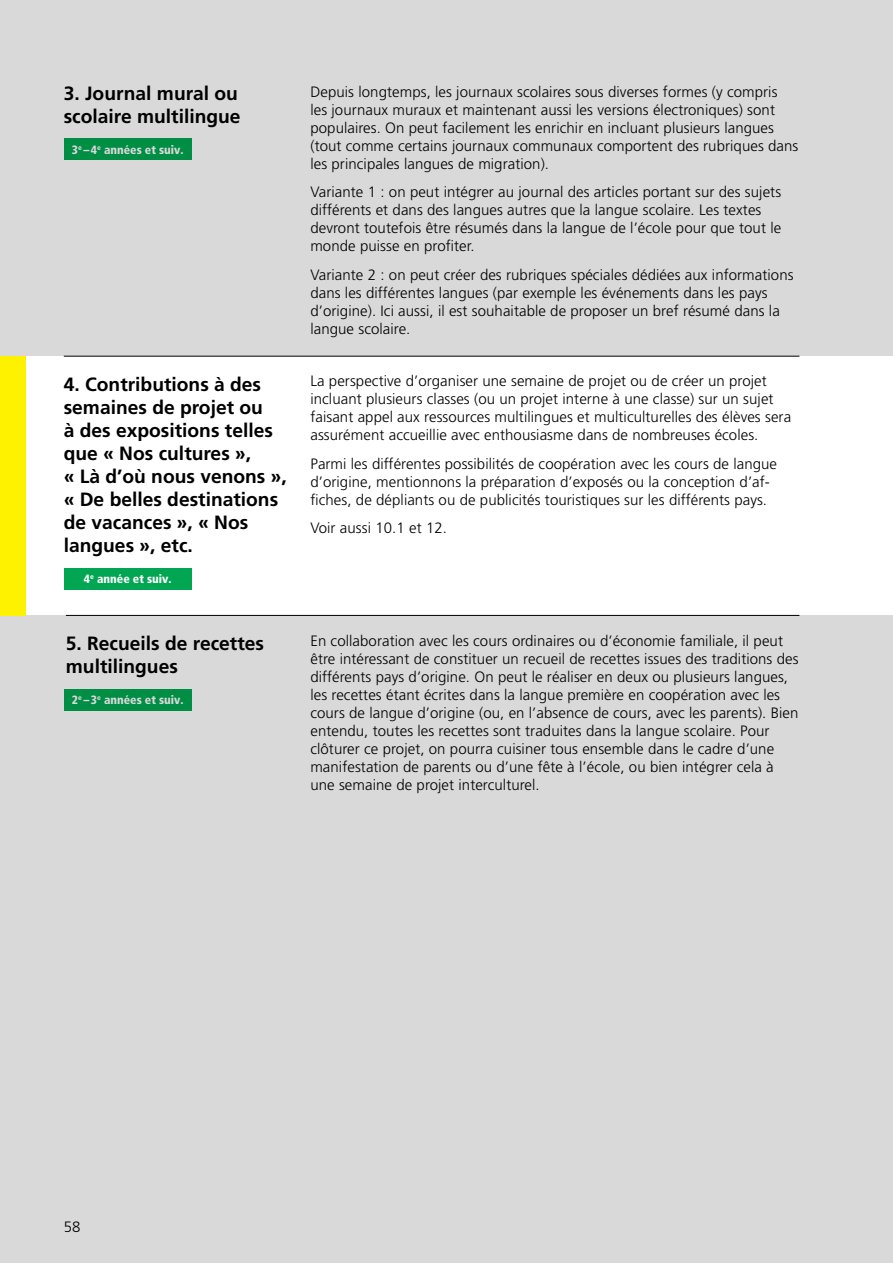
<style>
.page{position:relative;width:893px;height:1263px;background:#fff}
.page>*{position:absolute;margin:0;border:0;box-sizing:border-box;transform-origin:0 0}
.t1{font:700 19.2px/23.1px "Frutiger";color:#000}
.t2{font:300 15px/18px "Frutiger";letter-spacing:.005em;color:#000}
.t3{font:900 condensed 12px "Frutiger";color:#fff}
</style>
<div class="page">
<hr style="left:64px;top:356px;width:735px;height:1px;background:#000">
<div style="left:64px;top:568px;width:127px;height:21px;background:#00a651"></div>
<div style="left:0;top:615px;width:893px;height:648px;background:#d9d9d9"></div>
<div style="left:0;top:356px;width:26px;height:259px;background:#fff200"></div>
<div style="left:0;top:0;width:893px;height:356px;background:#d9d9d9"></div>
<p class="t1" style="left:64px;top:82px;width:178px">3. Journal mural ou scolaire multilingue</p>
<p class="t3" style="left:72px;top:143px;width:113px">3<sup>e</sup> –4<sup>e</sup> années et suiv.</p>
<p class="t1" style="left:64px;top:372px;width:224px">4. Contributions à des semaines de projet ou<br>à des expositions telles que « Nos cultures »,<br>« Là d’où nous venons », « De belles destinations de vacances », « Nos langues », etc.</p>
<p class="t3" style="left:84px;top:571px;width:89px">4<sup>e</sup> année et suiv.</p>
<p class="t1" style="left:66px;top:631px;width:200px">5. Recueils de recettes multilingues</p>
<p class="t3" style="left:72px;top:692px;width:113px">2<sup>e</sup> –3<sup>e</sup> années et suiv.</p>
<p class="t2" style="left:310px;top:83px;width:489px">Depuis longtemps, les journaux scolaires sous diverses formes (y compris<br>les journaux muraux et maintenant aussi les versions électroniques) sont populaires. On peut facilement les enrichir en incluant plusieurs langues (tout comme certains journaux communaux comportent des rubriques dans les principales langues de migration).</p>
<p class="t2" style="left:310px;top:183px;width:472px">Variante 1 : on peut intégrer au journal des articles portant sur des sujets différents et dans des langues autres que la langue scolaire. Les textes devront toutefois être résumés dans la langue de l’école pour que tout le monde puisse en profiter.</p>
<p class="t2" style="left:310px;top:266px;width:485px">Variante 2 : on peut créer des rubriques spéciales dédiées aux informations dans les différentes langues (par exemple les événements dans les pays d’origine). Ici aussi, il est souhaitable de proposer un bref résumé dans la langue scolaire.</p>
<p class="t2" style="left:310px;top:372px;width:482px">La perspective d’organiser une semaine de projet ou de créer un projet incluant plusieurs classes (ou un projet interne à une classe) sur un sujet faisant appel aux ressources multilingues et multiculturelles des élèves sera assurément accueillie avec enthousiasme dans de nombreuses écoles.</p>
<p class="t2" style="left:310px;top:455px;width:468px">Parmi les différentes possibilités de coopération avec les cours de langue d’origine, mentionnons la préparation d’exposés ou la conception d’af&shy;fiches, de dépliants ou de publicités touristiques sur les différents pays.</p>
<p class="t2" style="left:310px;top:519px;width:138px">Voir aussi 10.1 et 12.</p>
<p class="t2" style="left:310px;top:632px;width:490px">En collaboration avec les cours ordinaires ou d’économie familiale, il peut être intéressant de constituer un recueil de recettes issues des traditions des différents pays d’origine. On peut le réaliser en deux ou plusieurs langues, les recettes étant écrites dans la langue première en coopération avec les cours de langue d’origine (ou, en l’absence de cours, avec les parents). Bien entendu, toutes les recettes sont traduites dans la langue scolaire. Pour clôturer ce projet, on pourra cuisiner tous ensemble dans le cadre d’une manifestation de parents ou d’une fête à l’école, ou bien intégrer cela à une semaine de projet interculturel.</p>
<p class="t2" style="left:64px;top:1218px;width:18px">58</p>
</div>
